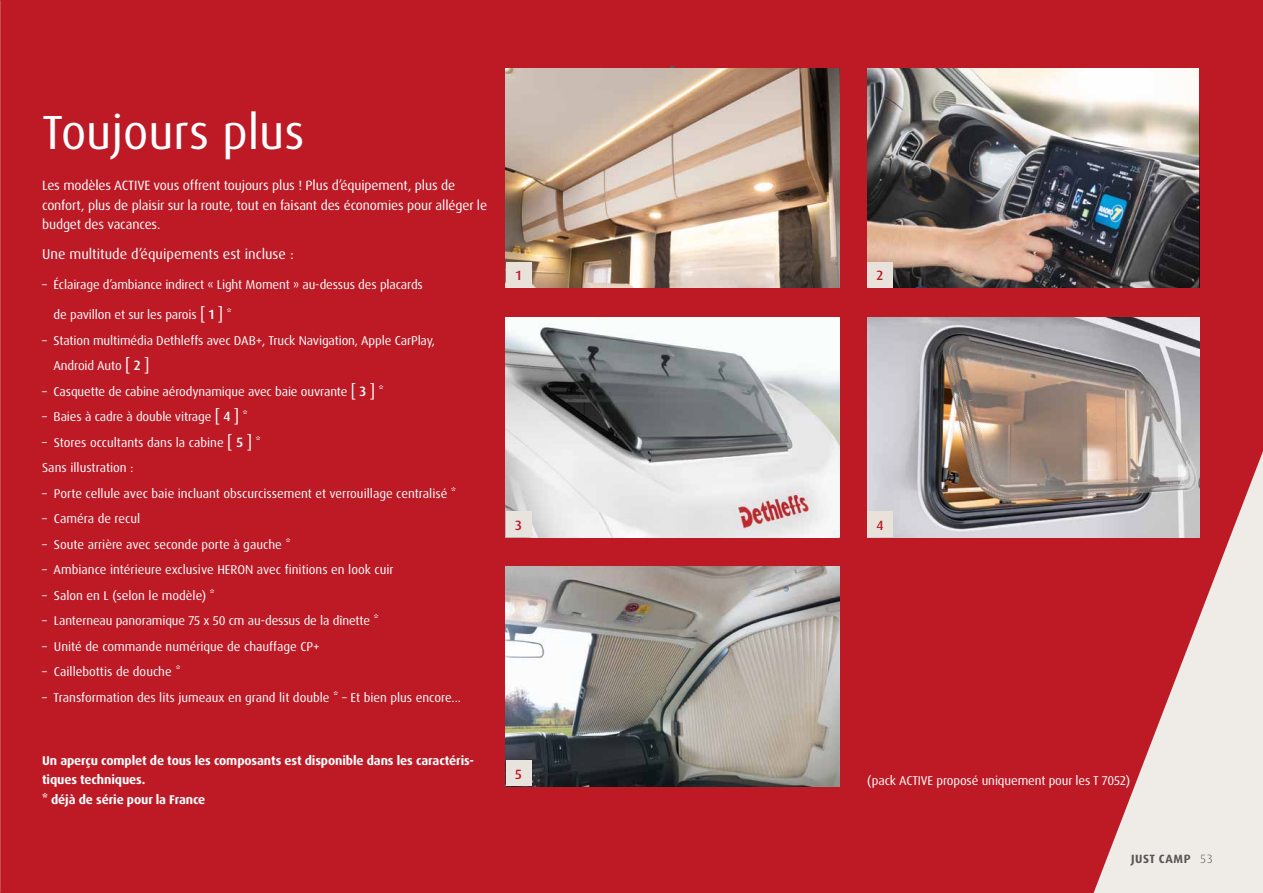
<style>
.page{position:relative;width:1263px;height:893px;background:#bd1a26}
.page>*{position:absolute;margin:0;border:0;box-sizing:border-box;transform-origin:0 0}
.t1{font:48px "Dax Pro";color:#fff}
.t2{font:14.25px "Dax Pro";color:#fff}
.t3{font:13.5px/19.5px "Dax Pro";letter-spacing:-.01em;color:#fff}
.t4{font:500 13.5px "Dax Pro";color:#bd1a26}
.t5{font:12.75px/25.5px "Dax Pro";letter-spacing:-.01em;color:#fff}
.t6{font:700 12.75px/19.5px "Dax Pro";letter-spacing:-.01em;color:#fff}
.t7{font:700 12px "Dax Pro";letter-spacing:.04em;color:#565656}
.t8{font:300 12px "Dax OT";color:#565656}
.s1{font-size:16.5px}
.s2{font-weight:500;font-size:13.5px}
</style>
<div class="page">
<svg style="left:1093px;top:451px;width:170px;height:442px;fill:#efebe6"></svg>
<img style="left:506px;top:566px;width:333px;height:220px">
<div style="left:670px;top:66px;width:5px;height:112px;background:#565656"></div>
<svg style="left:537px;top:647px;width:287px;height:91px"></svg>
<img style="left:867px;top:317px;width:332px;height:220px">
<img style="left:867px;top:68px;width:332px;height:220px">
<div style="left:867px;top:262px;width:25px;height:26px;background:#e8e2db"></div>
<img style="left:506px;top:68px;width:333px;height:220px">
<div style="left:506px;top:262px;width:25px;height:26px;background:#e8e2db"></div>
<div style="left:867px;top:512px;width:26px;height:25px;background:#e8e2db"></div>
<img style="left:506px;top:317px;width:333px;height:220px">
<div style="left:506px;top:512px;width:25px;height:25px;background:#e8e3dc"></div>
<div style="left:506px;top:761px;width:25px;height:25px;background:#e8e3dc"></div>
<h1 class="t1" style="left:42px;top:102px;width:264px">Toujours plus</h1>
<p class="t3" style="left:42px;top:176px;width:447px">Les modèles ACTIVE vous offrent toujours plus ! Plus d’équipement, plus de confort, plus de plaisir sur la route, tout en faisant des économies pour alléger le budget des vacances.</p>
<p class="t2" style="left:42px;top:245px;width:253px">Une multitude d’équipements est incluse :</p>
<p class="t5" style="left:42px;top:272px;width:382px">– Éclairage d’ambiance indirect « Light Moment » au-dessus des placards</p>
<p class="t5" style="left:54px;top:302px;width:180px">de pavillon et sur les parois <span class="s1">[</span> <span class="s2">1</span> <span class="s1">]</span> *</p>
<p class="t5" style="left:54px;top:328px;width:383px;text-indent:-11px">– Station multimédia Dethleffs avec DAB+, Truck Navigation, Apple CarPlay,<br>Android Auto <span class="s1">[</span> <span class="s2">2</span> <span class="s1">]</span></p>
<p class="t5" style="left:42px;top:379px;width:343px">– Casquette de cabine aérodynamique avec baie ouvrante <span class="s1">[</span> <span class="s2">3</span> <span class="s1">]</span> *</p>
<p class="t5" style="left:42px;top:404px;width:207px">– Baies à cadre à double vitrage <span class="s1">[</span> <span class="s2">4</span> <span class="s1">]</span> *</p>
<p class="t5" style="left:42px;top:430px;width:220px">– Stores occultants dans la cabine <span class="s1">[</span> <span class="s2">5</span> <span class="s1">]</span> *<br>Sans illustration :</p>
<p class="t5" style="left:42px;top:481px;width:416px">– Porte cellule avec baie incluant obscurcissement et verrouillage centralisé *</p>
<p class="t5" style="left:42px;top:506px;width:100px">– Caméra de recul</p>
<p class="t5" style="left:42px;top:532px;width:250px">– Soute arrière avec seconde porte à gauche *</p>
<p class="t5" style="left:42px;top:557px;width:353px">– Ambiance intérieure exclusive HERON avec finitions en look cuir</p>
<p class="t5" style="left:42px;top:583px;width:175px">– Salon en L (selon le modèle) *</p>
<p class="t5" style="left:42px;top:608px;width:338px">– Lanterneau panoramique 75 x 50 cm au-dessus de la dînette *</p>
<p class="t5" style="left:42px;top:634px;width:279px">– Unité de commande numérique de chauffage CP+</p>
<p class="t5" style="left:42px;top:659px;width:140px">– Caillebottis de douche *</p>
<p class="t5" style="left:42px;top:685px;width:420px">– Transformation des lits jumeaux en grand lit double * – Et bien plus encore...</p>
<p class="t6" style="left:42px;top:751px;width:433px">Un aperçu complet de tous les composants est disponible dans les caractéris&shy;tiques techniques.<br>* déjà de série pour la France</p>
<p class="t4" style="left:516px;top:267px;width:7px">1</p>
<p class="t4" style="left:876px;top:267px;width:8px">2</p>
<p class="t4" style="left:515px;top:516px;width:8px">3</p>
<p class="t4" style="left:876px;top:516px;width:9px">4</p>
<p class="t4" style="left:515px;top:765px;width:8px">5</p>
<p class="t5" style="left:867px;top:768px;width:264px">(pack ACTIVE proposé uniquement pour les T 7052)</p>
<p class="t7" style="left:1131px;top:851px;width:61px">JUST CAMP</p>
<p class="t8" style="left:1200px;top:851px;width:14px">53</p>
</div>
